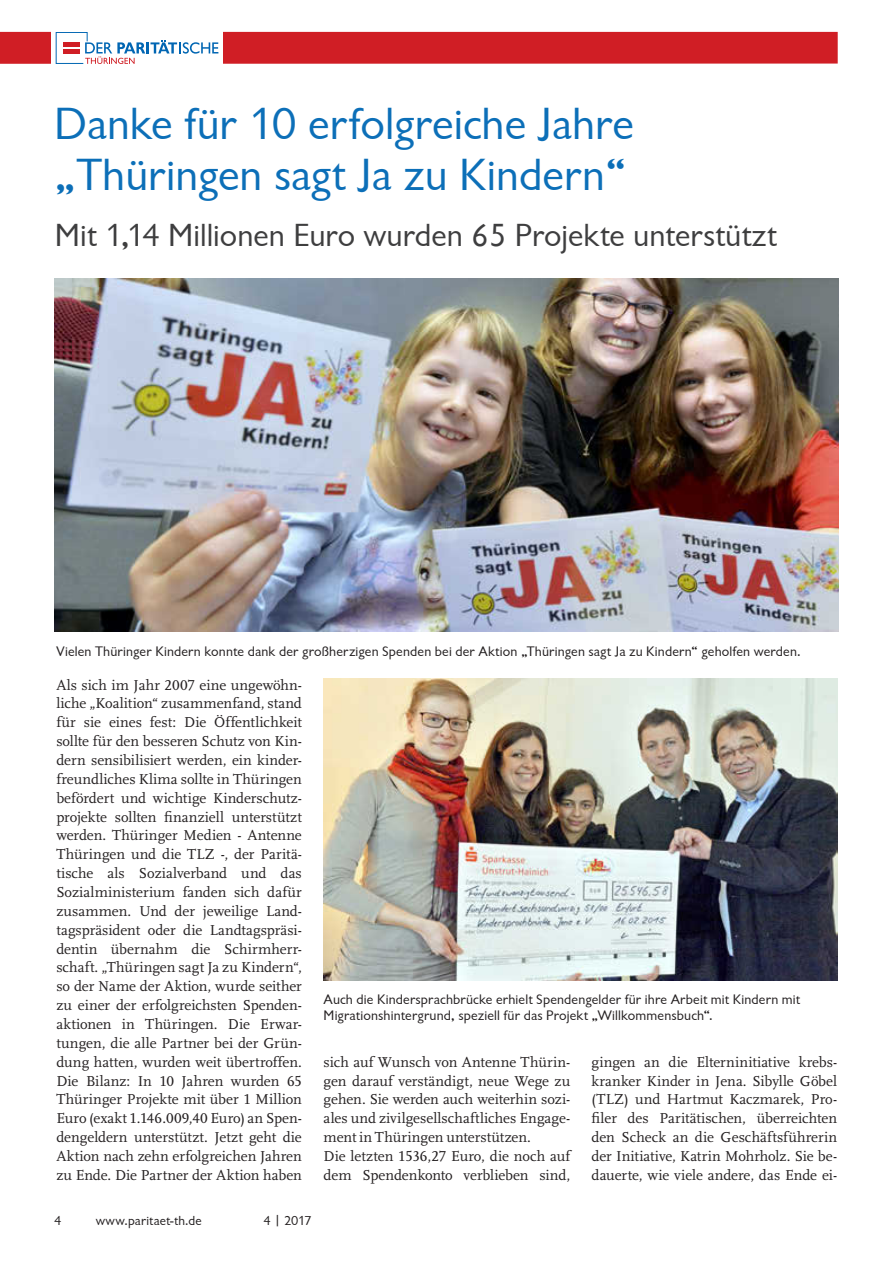
<style>
.page{position:relative;width:893px;height:1263px;background:#fff}
.page>*{position:absolute;margin:0;border:0;box-sizing:border-box;transform-origin:0 0}
.Antwort{font:46.5px "Chantilly";color:#0c6fb8}
.Antwort-2{font:33px "Chantilly";color:#3e3e3f}
.Copy{font:15px/18.9px "Scala LF";color:#231f20;text-align:justify}
.BU{font:14.25px/15.8px "Chantilly";letter-spacing:.01em;color:#231f20}
.t1{font:13.5px "Chantilly";letter-spacing:.015em;color:#231f20}
</style>
<div class="page">
<div style="left:0;top:32px;width:838px;height:32px;background:#d01e25"></div>
<div style="left:51px;top:27px;width:172px;height:42px;background:#fff"></div>
<svg style="left:55px;top:32px;width:164px;height:32px"></svg>
<img style="left:323px;top:679px;width:515px;height:301px">
<img style="left:55px;top:278px;width:783px;height:353px">
<p class="Antwort" style="left:54px;top:99px;width:581px">Danke für 10 erfolgreiche Jahre</p>
<p class="Antwort" style="left:54px;top:150px;width:574px">„Thüringen sagt Ja zu Kindern“</p>
<p class="Antwort-2" style="left:55px;top:217px;width:723px">Mit 1,14 Millionen Euro wurden 65 Projekte unterstützt</p>
<p class="BU" style="left:56px;top:644px;width:746px">Vielen Thüringer Kindern konnte dank der großherzigen Spenden bei der Aktion „Thüringen sagt Ja zu Kindern“ geholfen werden.</p>
<p class="Copy" style="left:56px;top:675px;width:247px">Als sich im Jahr 2007 eine ungewöhn&shy;liche „Koalition“ zusammenfand, stand für sie eines fest: Die Öffentlichkeit sollte für den besseren Schutz von Kin&shy;dern sensibilisiert werden, ein kinder&shy;freundliches Klima sollte in Thüringen befördert und wichtige Kinderschutz&shy;projekte sollten finanziell unterstützt werden. Thüringer Medien - Antenne Thüringen und die TLZ -, der Paritä&shy;tische als Sozialverband und das Sozialministerium fanden sich dafür zusammen. Und der jeweilige Land&shy;tagspräsident oder die Landtagspräsi&shy;dentin übernahm die Schirmherr&shy;schaft. „Thüringen sagt Ja zu Kindern“, so der Name der Aktion, wurde seither zu einer der erfolgreichsten Spenden&shy;aktionen in Thüringen. Die Erwar&shy;tungen, die alle Partner bei der Grün&shy;dung hatten, wurden weit übertroffen.<br>Die Bilanz: In 10 Jahren wurden 65<br>Thüringer Projekte mit über 1 Million Euro (exakt 1.146.009,40 Euro) an Spen&shy;dengeldern unterstützt. Jetzt geht die Aktion nach zehn erfolgreichen Jahren zu Ende. Die Partner der Aktion haben</p>
<p class="BU" style="left:324px;top:992px;width:478px">Auch die Kindersprachbrücke erhielt Spendengelder für ihre Arbeit mit Kindern mit<br>Migrationshintergrund, speziell für das Projekt „Willkommensbuch“.</p>
<p class="Copy" style="left:324px;top:1053px;width:248px">sich auf Wunsch von Antenne Thürin&shy;gen darauf verständigt, neue Wege zu gehen. Sie werden auch weiterhin sozi&shy;ales und zivilgesellschaftliches Engage&shy;ment in Thüringen unterstützen.</p>
<p class="Copy" style="left:324px;top:1147px;width:248px">Die letzten 1536,27 Euro, die noch auf dem Spendenkonto verblieben sind,</p>
<p class="Copy" style="left:592px;top:1053px;width:247px">gingen an die Elterninitiative krebs&shy;kranker Kinder in Jena. Sibylle Göbel (TLZ) und Hartmut Kaczmarek, Pro&shy;filer des Paritätischen, überreichten den Scheck an die Geschäftsführerin der Initiative, Katrin Mohrholz. Sie be&shy;dauerte, wie viele andere, das Ende ei-</p>
<p class="t1" style="left:54px;top:1213px;width:9px">4</p>
<p class="t1" style="left:96px;top:1213px;width:108px">www.paritaet-th.de</p>
<p class="t1" style="left:264px;top:1213px;width:50px">4 | 2017</p>
</div>
